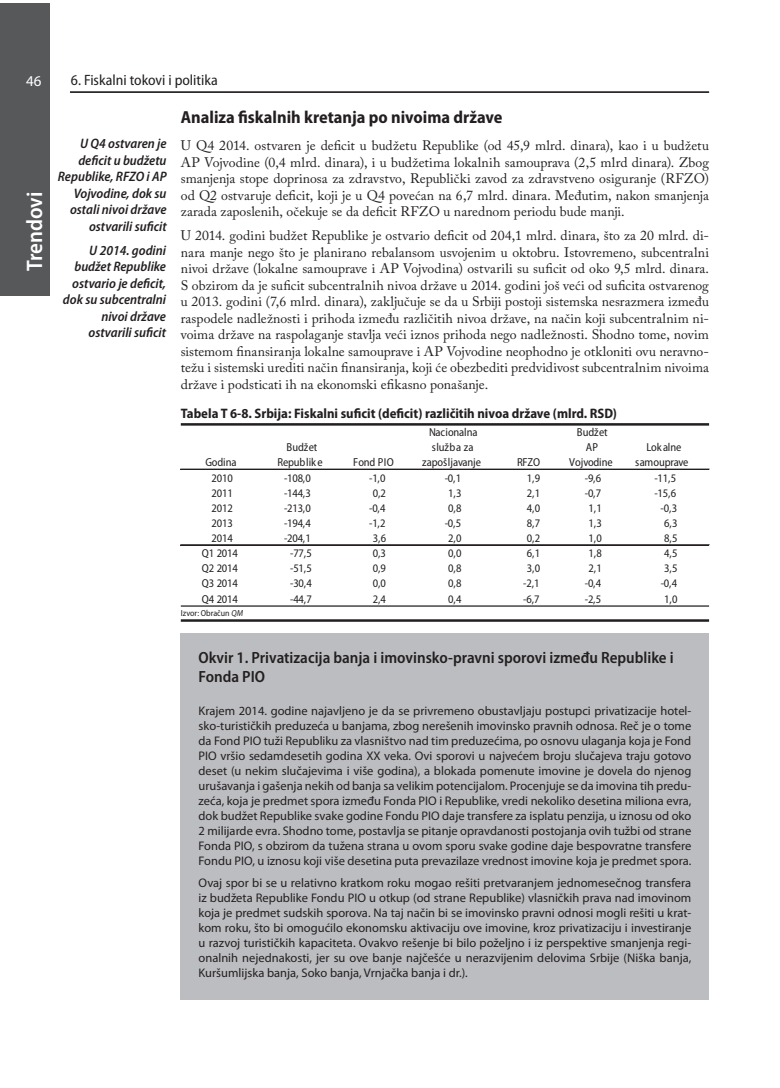
<style>
.page{position:relative;width:780px;height:1088px;background:#fff}
.page>*{position:absolute;margin:0;border:0;box-sizing:border-box;transform-origin:0 0}
.t1{font:600 semi-condensed 22.5px "Myriad Pro";color:#fff}
.big_podnaslov{font:700 semi-condensed 17.5px "Myriad Pro";color:#231f20}
.Okvir_-_naslov{font:600 semi-condensed 16.25px/19.5px "Myriad Pro";color:#231f20}
.t2{font:semi-condensed 15px "Myriad Pro";color:#231f20}
.t3{font:15px "Myriad Pro";color:#fff}
.Običan_txt{font:13.75px/16.5px "Adobe Caslon Pro";letter-spacing:.005em;color:#231f20;text-align:justify}
.Komentari{font:italic 600 semi-condensed 13.75px/16.5px "Myriad Pro";color:#231f20;text-align:right}
.Tabela_-_naslov{font:700 semi-condensed 13.75px "Myriad Pro";color:#231f20}
.okvir_body_text{font:12.5px/15px "Myriad Pro";color:#231f20;text-align:justify}
.t4{font:semi-condensed 11.62px/15.1px "Myriad Pro";letter-spacing:-.015em;color:#231f20;text-align:center}
.ispod_tabela_POSLEDN{font:semi-condensed 8.75px "Myriad Pro";color:#231f20}
.s1{font-style:italic}
</style>
<div class="page">
<div style="left:0;top:4px;width:50px;height:292px;background:#57585a"></div>
<hr style="left:70px;top:92px;width:639px;height:1px;background:#231f20">
<hr style="left:181px;top:469px;width:528px;height:1px;background:#231f20">
<hr style="left:181px;top:544px;width:528px;height:1px;background:#231f20">
<hr style="left:181px;top:545px;width:528px;height:1px;background:#231f20">
<hr style="left:181px;top:423px;width:528px;height:3px;background:#231f20">
<hr style="left:181px;top:619px;width:528px;height:3px;background:#231f20">
<hr style="left:181px;top:605px;width:528px;height:2px;background:#231f20">
<div style="left:181px;top:633px;width:528px;height:366px;background:#bcbdc0"></div>
<p class="t3" style="left:26px;top:71px;width:17px">46</p>
<p class="t2" style="left:71px;top:71px;width:148px">6. Fiskalni tokovi i politika</p>
<p class="big_podnaslov" style="left:181px;top:107px;width:323px">Analiza fiskalnih kretanja po nivoima države</p>
<p class="Običan_txt" style="left:181px;top:137px;width:529px">U Q4 2014. ostvaren je deficit u budžetu Republike (od 45,9 mlrd. dinara), kao i u budžetu AP Vojvodine (0,4 mlrd. dinara), i u budžetima lokalnih samouprava (2,5 mlrd dinara). Zbog smanjenja stope doprinosa za zdravstvo, Republički zavod za zdravstveno osiguranje (RFZO) od Q2 ostvaruje deficit, koji je u Q4 povećan na 6,7 mlrd. dinara. Međutim, nakon smanjenja zarada zaposlenih, očekuje se da deficit RFZO u narednom periodu bude manji.</p>
<p class="Običan_txt" style="left:181px;top:227px;width:529px">U 2014. godini budžet Republike je ostvario deficit od 204,1 mlrd. dinara, što za 20 mlrd. di&shy;nara manje nego što je planirano rebalansom usvojenim u oktobru. Istovremeno, subcentralni nivoi države (lokalne samouprave i AP Vojvodina) ostvarili su suficit od oko 9,5 mlrd. dinara.<br>S obzirom da je suficit subcentralnih nivoa države u 2014. godini još veći od suficita ostvarenog u 2013. godini (7,6 mlrd. dinara), zaključuje se da u Srbiji postoji sistemska nesrazmera između raspodele nadležnosti i prihoda između različitih nivoa države, na način koji subcentralnim ni&shy;voima države na raspolaganje stavlja veći iznos prihoda nego nadležnosti. Shodno tome, novim sistemom finansiranja lokalne samouprave i AP Vojvodine neophodno je otkloniti ovu neravno&shy;težu i sistemski urediti način finansiranja, koji će obezbediti predvidivost subcentralnim nivoima države i podsticati ih na ekonomski efikasno ponašanje.</p>
<p class="Tabela_-_naslov" style="left:181px;top:405px;width:437px">Tabela T 6-8. Srbija: Fiskalni suficit (deficit) različitih nivoa države (mlrd. RSD)</p>
<p class="t4" style="left:205px;top:455px;width:33px">Godina</p>
<p class="Komentari" style="left:58px;top:136px;width:110px">U Q4 ostvaren je deficit u budžetu<br>Republike, RFZO i AP<br>Vojvodine, dok su ostali nivoi države ostvarili suficit</p>
<p class="Komentari" style="left:63px;top:242px;width:105px">U 2014. godini budžet Republike ostvario je deficit, dok su subcentralni nivoi države ostvarili suficit</p>
<h1 class="t1" style="left:22px;top:271px;width:81px;rotate:-90deg">Trendovi</h1>
<p class="t4" style="left:422px;top:425px;width:61px">Nacionalna služba za zapošljavanje</p>
<p class="t4" style="left:569px;top:425px;width:45px">Budžet<br>AP<br>Vojvodine</p>
<p class="t4" style="left:277px;top:440px;width:47px">Budžet<br>Republike</p>
<p class="t4" style="left:635px;top:440px;width:55px">Lokalne samouprave</p>
<p class="t4" style="left:353px;top:455px;width:42px">Fond PIO</p>
<p class="t4" style="left:517px;top:455px;width:25px">RFZO</p>
<p class="t4" style="left:212px;top:470px;width:23px">2010</p>
<p class="t4" style="left:284px;top:470px;width:28px">-108,0</p>
<p class="t4" style="left:369px;top:470px;width:18px">-1,0</p>
<p class="t4" style="left:444px;top:470px;width:18px">-0,1</p>
<p class="t4" style="left:527px;top:470px;width:15px">1,9</p>
<p class="t4" style="left:585px;top:470px;width:18px">-9,6</p>
<p class="t4" style="left:654px;top:470px;width:23px">-11,5</p>
<p class="t4" style="left:212px;top:485px;width:23px">2011</p>
<p class="t4" style="left:284px;top:485px;width:28px">-144,3</p>
<p class="t4" style="left:373px;top:485px;width:15px">0,2</p>
<p class="t4" style="left:448px;top:485px;width:15px">1,3</p>
<p class="t4" style="left:527px;top:485px;width:15px">2,1</p>
<p class="t4" style="left:585px;top:485px;width:18px">-0,7</p>
<p class="t4" style="left:654px;top:485px;width:23px">-15,6</p>
<p class="t4" style="left:212px;top:500px;width:23px">2012</p>
<p class="t4" style="left:284px;top:500px;width:28px">-213,0</p>
<p class="t4" style="left:369px;top:500px;width:18px">-0,4</p>
<p class="t4" style="left:448px;top:500px;width:15px">0,8</p>
<p class="t4" style="left:527px;top:500px;width:15px">4,0</p>
<p class="t4" style="left:588px;top:500px;width:15px">1,1</p>
<p class="t4" style="left:660px;top:500px;width:18px">-0,3</p>
<p class="t4" style="left:211px;top:516px;width:23px">2013</p>
<p class="t4" style="left:284px;top:516px;width:28px">-194,4</p>
<p class="t4" style="left:369px;top:516px;width:18px">-1,2</p>
<p class="t4" style="left:444px;top:516px;width:18px">-0,5</p>
<p class="t4" style="left:527px;top:516px;width:15px">8,7</p>
<p class="t4" style="left:588px;top:516px;width:15px">1,3</p>
<p class="t4" style="left:664px;top:516px;width:15px">6,3</p>
<p class="t4" style="left:212px;top:531px;width:23px">2014</p>
<p class="t4" style="left:284px;top:531px;width:28px">-204,1</p>
<p class="t4" style="left:373px;top:531px;width:15px">3,6</p>
<p class="t4" style="left:448px;top:531px;width:15px">2,0</p>
<p class="t4" style="left:527px;top:531px;width:15px">0,2</p>
<p class="t4" style="left:588px;top:531px;width:15px">1,0</p>
<p class="t4" style="left:664px;top:531px;width:15px">8,5</p>
<p class="t4" style="left:202px;top:546px;width:37px">Q1 2014</p>
<p class="t4" style="left:290px;top:546px;width:23px">-77,5</p>
<p class="t4" style="left:373px;top:546px;width:15px">0,3</p>
<p class="t4" style="left:448px;top:546px;width:15px">0,0</p>
<p class="t4" style="left:527px;top:546px;width:15px">6,1</p>
<p class="t4" style="left:588px;top:546px;width:15px">1,8</p>
<p class="t4" style="left:664px;top:546px;width:15px">4,5</p>
<p class="t4" style="left:202px;top:561px;width:37px">Q2 2014</p>
<p class="t4" style="left:290px;top:561px;width:23px">-51,5</p>
<p class="t4" style="left:373px;top:561px;width:15px">0,9</p>
<p class="t4" style="left:448px;top:561px;width:15px">0,8</p>
<p class="t4" style="left:527px;top:561px;width:15px">3,0</p>
<p class="t4" style="left:588px;top:561px;width:15px">2,1</p>
<p class="t4" style="left:664px;top:561px;width:15px">3,5</p>
<p class="t4" style="left:202px;top:576px;width:37px">Q3 2014</p>
<p class="t4" style="left:290px;top:576px;width:23px">-30,4</p>
<p class="t4" style="left:373px;top:576px;width:15px">0,0</p>
<p class="t4" style="left:448px;top:576px;width:15px">0,8</p>
<p class="t4" style="left:523px;top:576px;width:18px">-2,1</p>
<p class="t4" style="left:585px;top:576px;width:18px">-0,4</p>
<p class="t4" style="left:660px;top:576px;width:18px">-0,4</p>
<p class="t4" style="left:202px;top:591px;width:37px">Q4 2014</p>
<p class="t4" style="left:290px;top:591px;width:23px">-44,7</p>
<p class="t4" style="left:373px;top:591px;width:15px">2,4</p>
<p class="t4" style="left:448px;top:591px;width:15px">0,4</p>
<p class="t4" style="left:523px;top:591px;width:18px">-6,7</p>
<p class="t4" style="left:585px;top:591px;width:18px">-2,5</p>
<p class="t4" style="left:664px;top:591px;width:15px">1,0</p>
<p class="ispod_tabela_POSLEDN" style="left:181px;top:608px;width:64px">Izvor: Obračun <span class="s1">QM</span></p>
<p class="Okvir_-_naslov" style="left:198px;top:648px;width:476px">Okvir 1. Privatizacija banja i imovinsko-pravni sporovi između Republike i<br>Fonda PIO</p>
<p class="okvir_body_text" style="left:198px;top:703px;width:494px">Krajem 2014. godine najavljeno je da se privremeno obustavljaju postupci privatizacije hotel&shy;sko-turističkih preduzeća u banjama, zbog nerešenih imovinsko pravnih odnosa. Reč je o tome da Fond PIO tuži Republiku za vlasništvo nad tim preduzećima, po osnovu ulaganja koja je Fond PIO vršio sedamdesetih godina XX veka. Ovi sporovi u najvećem broju slučajeva traju gotovo deset (u nekim slučajevima i više godina), a blokada pomenute imovine je dovela do njenog urušavanja i gašenja nekih od banja sa velikim potencijalom. Procenjuje se da imovina tih predu&shy;zeća, koja je predmet spora između Fonda PIO i Republike, vredi nekoliko desetina miliona evra, dok budžet Republike svake godine Fondu PIO daje transfere za isplatu penzija, u iznosu od oko 2 milijarde evra. Shodno tome, postavlja se pitanje opravdanosti postojanja ovih tužbi od strane Fonda PIO, s obzirom da tužena strana u ovom sporu svake godine daje bespovratne transfere Fondu PIO, u iznosu koji više desetina puta prevazilaze vrednost imovine koja je predmet spora.</p>
<p class="okvir_body_text" style="left:198px;top:875px;width:494px">Ovaj spor bi se u relativno kratkom roku mogao rešiti pretvaranjem jednomesečnog transfera iz budžeta Republike Fondu PIO u otkup (od strane Republike) vlasničkih prava nad imovinom koja je predmet sudskih sporova. Na taj način bi se imovinsko pravni odnosi mogli rešiti u krat&shy;kom roku, što bi omogućilo ekonomsku aktivaciju ove imovine, kroz privatizaciju i investiranje u razvoj turističkih kapaciteta. Ovakvo rešenje bi bilo poželjno i iz perspektive smanjenja regi&shy;onalnih nejednakosti, jer su ove banje najčešće u nerazvijenim delovima Srbije (Niška banja, Kuršumlijska banja, Soko banja, Vrnjačka banja i dr.).</p>
</div>
